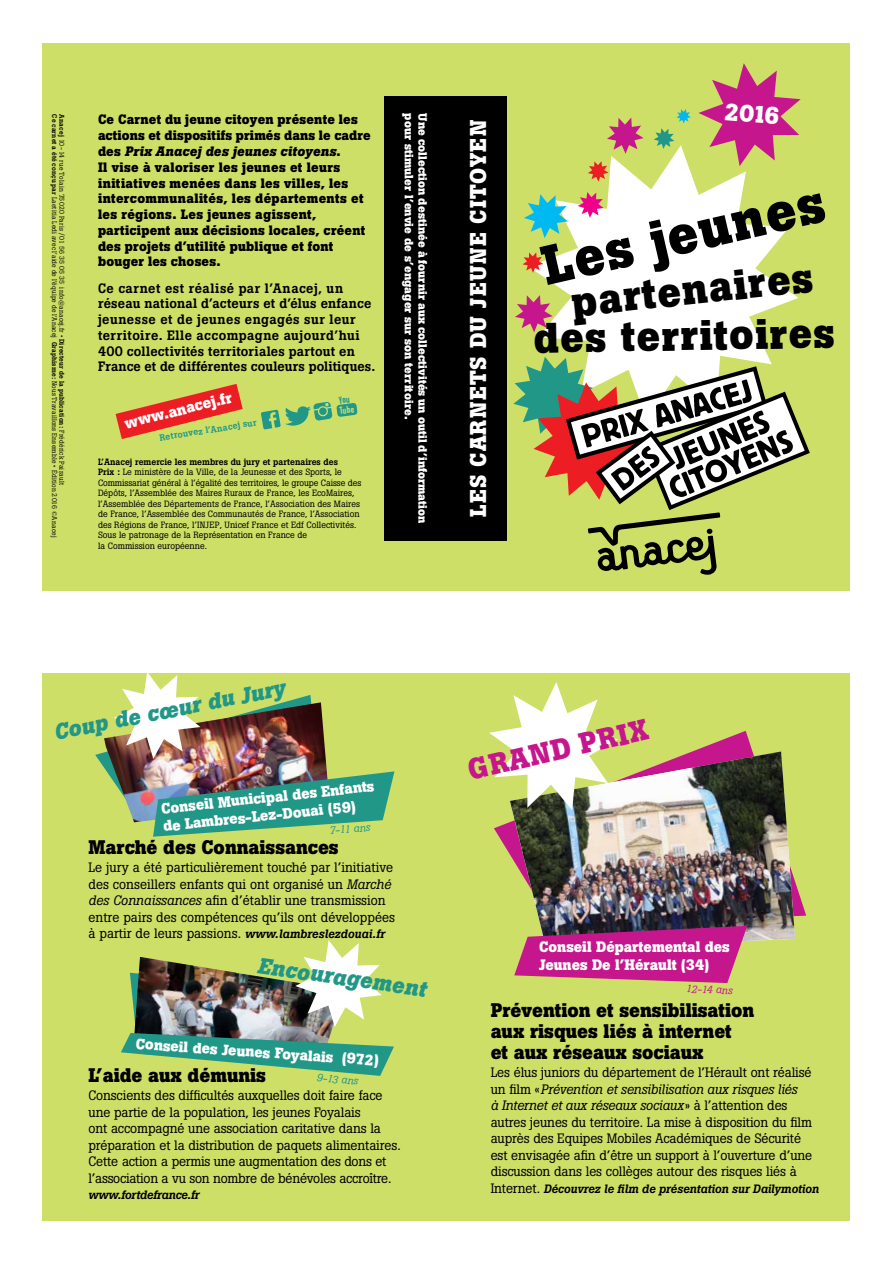
<style>
.page{position:relative;width:893px;height:1263px;background:#fff}
.page>*{position:absolute;margin:0;border:0;box-sizing:border-box;transform-origin:0 0}
.t1{font:700 54.75px "Boton";color:#000}
.t2{font:700 42.3px "Boton";color:#000}
.t3{font:700 29.25px "Boton";color:#c6168d}
.t4{font:700 23.85px "Boton";color:#fff}
.t5{font:700 22.65px "Boton";letter-spacing:.06em;color:#fff}
.t6{font:italic 700 22.2px "Boton";color:#219788}
.t7{font:700 19.5px/21px "Boton";color:#000}
.t8{font:700 15.45px "Boton";color:#fff}
.t9{font:700 15px/18px "Boton";color:#fff}
.t10{font:13.5px/16.5px "Boton";letter-spacing:-.01em;color:#000}
.t11{font:700 13.5px/15.8px "Boton";letter-spacing:.02em;color:#000}
.t12{font:500 13.5px/15.8px "Boton";letter-spacing:.025em;color:#000}
.t13{font:700 12px/13.5px "Boton";letter-spacing:.01em;color:#fff}
.t14{font:italic 500 12px "Boton";letter-spacing:-.01em;color:#000}
.t15{font:italic 10.5px "Boton";color:#219788}
.t16{font:italic 10.5px "Boton";color:#c6168d}
.t17{font:700 10.2px "Garage Gothic";color:#cedf68}
.t18{font:500 9.15px "Boton";color:#219788}
.t19{font:9px/10.5px "Boton";color:#000}
.t20{font:6.75px "Boton";letter-spacing:.02em;color:#000}
.s1{font-weight:500}
.s2{font-style:italic}
.s3{font-weight:500;font-style:italic;font-size:12px}
.s4{font-weight:400;font-style:normal;font-size:13.5px}
</style>
<div class="page">
<div style="left:43px;top:44px;width:807px;height:547px;background:#cedf68"></div>
<div style="left:385px;top:96px;width:122px;height:444px;background:#000"></div>
<svg style="left:116px;top:384px;width:127px;height:55px"></svg>
<svg style="left:534px;top:149px;width:264px;height:208px;fill:#fff"></svg>
<svg style="left:515px;top:295px;width:38px;height:37px"></svg>
<svg style="left:578px;top:192px;width:26px;height:26px"></svg>
<svg style="left:524px;top:194px;width:44px;height:44px"></svg>
<svg style="left:588px;top:161px;width:20px;height:21px"></svg>
<svg style="left:522px;top:252px;width:21px;height:21px"></svg>
<svg style="left:607px;top:118px;width:37px;height:36px"></svg>
<svg style="left:654px;top:109px;width:37px;height:40px"></svg>
<svg style="left:698px;top:63px;width:103px;height:103px"></svg>
<svg style="left:513px;top:357px;width:297px;height:218px"></svg>
<div style="left:43px;top:673px;width:807px;height:547px;background:#cedf68"></div>
<svg style="left:494px;top:731px;width:312px;height:186px"></svg>
<img style="left:510px;top:751px;width:285px;height:190px">
<svg style="left:514px;top:926px;width:233px;height:57px;background:#bb3481"></svg>
<img style="left:95px;top:673px;width:299px;height:164px">
<img style="left:121px;top:940px;width:273px;height:136px">
<svg style="left:489px;top:682px;width:129px;height:128px"></svg>
<svg style="left:261px;top:402px;width:97px;height:28px"></svg>
<p class="t20" style="left:66px;top:114px;width:372px;rotate:90deg"><span class="s1">Anacej</span> 10-14 rue Tolain 75020 Paris /01 56 35 05 35 info@anacej.fr • <span class="s1">Directeur de la publication:</span> Frédérick Pairault</p>
<p class="t20" style="left:59px;top:114px;width:425px;rotate:90deg"><span class="s1">Ce carnet a été conçu par</span> Laetitia Ledi avec l’aide de l’équipe de l’Anacej <span class="s1">Graphisme:</span> Nous Travaillons Ensemble • Édition 2016 ©Anacej</p>
<p class="t11" style="left:98px;top:112px;width:274px">Ce Carnet du jeune citoyen présente les actions et dispositifs primés dans le cadre des <span class="s2">Prix Anacej des jeunes citoyens</span>.<br>Il vise à valoriser les jeunes et leurs initiatives menées dans les villes, les intercommunalités, les départements et les régions. Les jeunes agissent, participent aux décisions locales, créent des projets d’utilité publique et font bouger les choses.</p>
<p class="t12" style="left:98px;top:280px;width:279px">Ce carnet est réalisé par l’Anacej, un réseau national d’acteurs et d’élus enfance jeunesse et de jeunes engagés sur leur territoire. Elle accompagne aujourd’hui 400 collectivités territoriales partout en France et de différentes couleurs politiques.</p>
<p class="t8" style="left:123px;top:415px;width:115px;rotate:-14deg">www.anacej.fr</p>
<p class="t18" style="left:159px;top:432px;width:100px;rotate:-9deg">Retrouvez l’Anacej sur</p>
<p class="t17" style="left:339px;top:405px;width:16px;rotate:-7deg">Tube</p>
<p class="t19" style="left:98px;top:456px;width:265px"><span class="s1">L’Anacej remercie les membres du jury et partenaires des<br>Prix :</span> Le ministère de la Ville, de la Jeunesse et des Sports, le Commissariat général à l’égalité des territoires, le groupe Caisse des Dépôts, l’Assemblée des Maires Ruraux de France, les EcoMaires, l’Assemblée des Départements de France, l’Association des Maires de France, l’Assemblée des Communautés de France, l’Association des Régions de France, l’INJEP, Unicef France et Edf Collectivités.<br>Sous le patronage de la Représentation en France de<br>la Commission européenne.</p>
<p class="t13" style="left:429px;top:113px;width:412px;rotate:90deg">Une collection destinée à fournir aux collectivités un outil d’information pour stimuler l’envie de s’engager sur son territoire.</p>
<h3 class="t5" style="left:465px;top:517px;width:398px;rotate:-90deg">les Carnets du jeune citoyen</h3>
<h3 class="t4" style="left:726px;top:98px;width:57px;rotate:5deg">2016</h3>
<h1 class="t1" style="left:535px;top:235px;width:294px;rotate:-13deg">Les jeunes</h1>
<h2 class="t2" style="left:569px;top:277px;width:247px;rotate:-6deg">partenaires</h2>
<h2 class="t2" style="left:533px;top:313px;width:306px;rotate:-1deg">des territoires</h2>
<h3 class="t6" style="left:52px;top:719px;width:237px;rotate:-11deg">Coup de cœur du Jury</h3>
<p class="t9" style="left:160px;top:799px;width:217px;rotate:-6deg">Conseil Municipal des Enfants de Lambres-Lez-Douai (59)</p>
<p class="t15" style="left:329px;top:824px;width:42px;rotate:-4deg">7-11 ans</p>
<h3 class="t7" style="left:89px;top:836px;width:252px">Marché des Connaissances</h3>
<p class="t10" style="left:89px;top:859px;width:308px">Le jury a été particulièrement touché par l’initiative des conseillers enfants qui ont organisé un <span class="s2">Marché des Connaissances</span> afin d’établir une transmission entre pairs des compétences qu’ils ont développées à partir de leurs passions. <span class="s3">www.lambreslezdouai.fr</span></p>
<h3 class="t6" style="left:260px;top:952px;width:171px;rotate:8deg">Encouragement</h3>
<p class="t9" style="left:137px;top:1034px;width:245px;rotate:4deg">Conseil des Jeunes Foyalais (972)</p>
<h3 class="t7" style="left:89px;top:1064px;width:179px">L’aide aux démunis</h3>
<p class="t10" style="left:89px;top:1087px;width:314px">Conscients des difficultés auxquelles doit faire face une partie de la population, les jeunes Foyalais<br>ont accompagné une association caritative dans la préparation et la distribution de paquets alimentaires.<br>Cette action a permis une augmentation des dons et l’association a vu son nombre de bénévoles accroître.</p>
<p class="t14" style="left:89px;top:1188px;width:113px">www.fortdefrance.fr</p>
<p class="t15" style="left:317px;top:1071px;width:43px;rotate:5deg">9-13 ans</p>
<h3 class="t3" style="left:464px;top:753px;width:186px;rotate:-13deg">Grand prix</h3>
<p class="t9" style="left:539px;top:937px;width:192px">Conseil Départemental des<br>Jeunes De l’Hérault (34)</p>
<p class="t16" style="left:686px;top:983px;width:48px;rotate:2deg">12-14 ans</p>
<h3 class="t7" style="left:491px;top:999px;width:265px">Prévention et sensibilisation aux risques liés à internet<br>et aux réseaux sociaux</h3>
<p class="t10" style="left:491px;top:1064px;width:323px">Les élus juniors du département de l’Hérault ont réalisé un film «<span class="s2">Prévention et sensibilisation aux risques liés<br>à Internet et aux réseaux sociaux</span>» à l’attention des autres jeunes du territoire. La mise à disposition du film auprès des Equipes Mobiles Académiques de Sécurité est envisagée afin d’être un support à l’ouverture d’une discussion dans les collèges autour des risques liés à</p>
<p class="t14" style="left:491px;top:1181px;width:330px"><span class="s4">Internet.</span> Découvrez le film de présentation sur Dailymotion</p>
</div>
